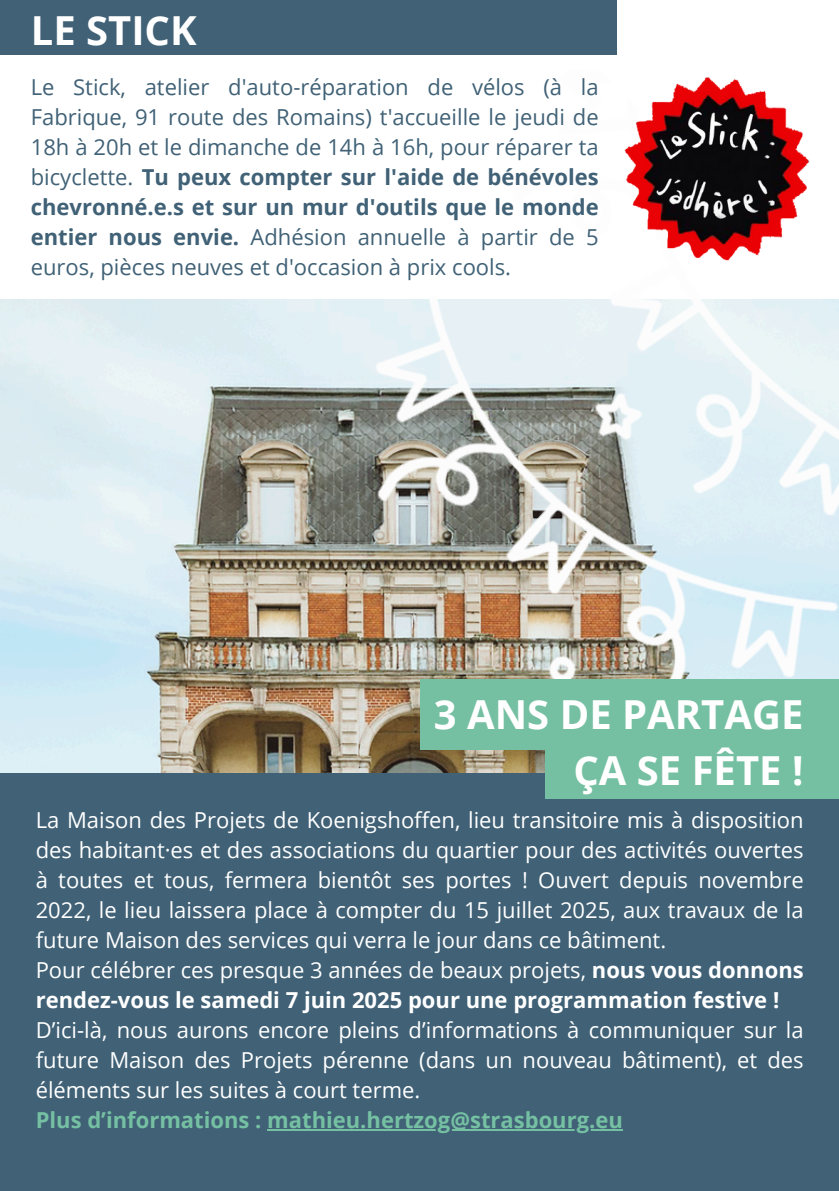
<style>
.page{position:relative;width:839px;height:1191px;background:#fff}
.page>*{position:absolute;margin:0;border:0;box-sizing:border-box;transform-origin:0 0}
.t1{font:700 40px/55.6px "Open Sans";color:#fff;text-align:right}
.t2{font:22px/30px "Open Sans";color:#fff;text-align:justify}
.t3{font:22px/30px "Open Sans";color:#406176;text-align:justify}
.t4{font:700 22px/30px "Open Sans";color:#fff}
.t5{font:700 22px "Open Sans";color:#75c0a3}
.s1{font-weight:700}
.s2{font-weight:400}
</style>
<div class="page">
<div style="left:0;top:0;width:616px;height:54px;background:#406176"></div>
<img style="left:0;top:299px;width:244px;height:475px">
<div style="left:0;top:774px;width:838px;height:417px;background:#406176"></div>
<img style="left:244px;top:54px;width:594px;height:745px">
<img style="left:616px;top:67px;width:200px;height:206px">
<div style="left:420px;top:680px;width:418px;height:70px;background:#75c0a3"></div>
<hr style="left:267px;top:1130px;width:356px;height:1px;background:#75c0a3">
<p class="t1" style="left:31px;top:2px;width:167px">LE STICK</p>
<p class="t3" style="left:31px;top:71px;width:569px">Le Stick, atelier d'auto-réparation de vélos (à la Fabrique, 91 route des Romains) t'accueille le jeudi de 18h à 20h et le dimanche de 14h à 16h, pour réparer ta bicyclette. <span class="s1">Tu peux compter sur l'aide de bénévoles chevronné.e.s et sur un mur d'outils que le monde entier nous envie.</span> Adhésion annuelle à partir de 5 euros, pièces neuves et d'occasion à prix cools.</p>
<p class="t1" style="left:434px;top:686px;width:371px">3 ANS DE PARTAGE<br>ÇA SE FÊTE !</p>
<h1 class="t2" style="left:36px;top:805px;width:769px">La Maison des Projets de Koenigshoffen, lieu transitoire mis à disposition des habitant·es et des associations du quartier pour des activités ouvertes à toutes et tous, fermera bientôt ses portes ! Ouvert depuis novembre 2022, le lieu laissera place à compter du 15 juillet 2025, aux travaux de la future Maison des services qui verra le jour dans ce bâtiment.</h1>
<p class="t4" style="left:36px;top:955px;width:769px"><span class="s2">Pour célébrer ces presque 3 années de beaux projets,</span> nous vous donnons rendez-vous le samedi 7 juin 2025 pour une programmation festive !</p>
<p class="t2" style="left:36px;top:1015px;width:769px">D’ici-là, nous aurons encore pleins d’informations à communiquer sur la future Maison des Projets pérenne (dans un nouveau bâtiment), et des éléments sur les suites à court terme.</p>
<h1 class="t5" style="left:36px;top:1105px;width:588px">Plus d’informations : mathieu.hertzog@strasbourg.eu</h1>
</div>
